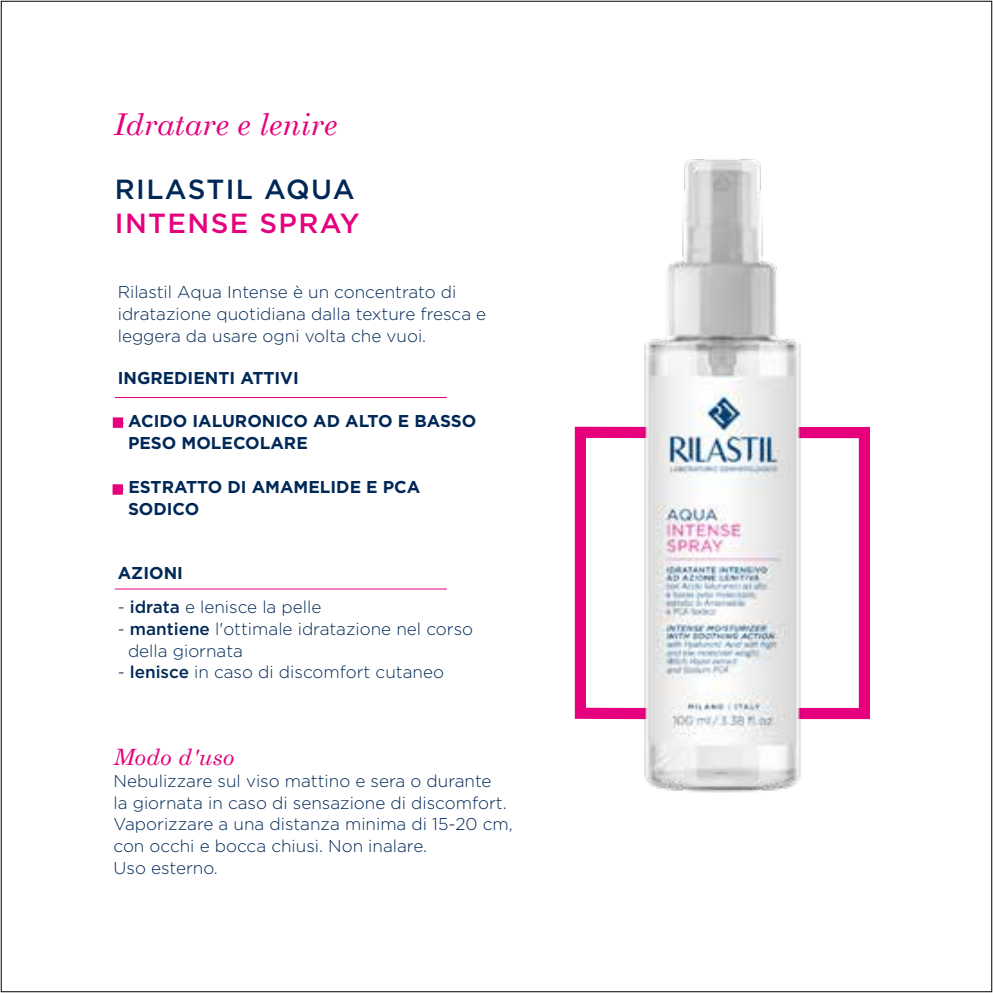
<style>
.page{position:relative;width:993px;height:993px;background:#fff}
.page>*{position:absolute;margin:0;border:0;box-sizing:border-box;transform-origin:0 0}
.t1{font:italic 30px "Century Schoolbook";color:#e6007d}
.t2{font:500 27.75px "Gotham";letter-spacing:.05em;color:#002856}
.t3{font:500 27.75px "Gotham";letter-spacing:.05em;color:#e6007d}
.t4{font:italic 22.5px "Century Schoolbook";letter-spacing:.01em;color:#e6007d}
.t5{font:300 17px/21.8px "Gotham";color:#002856}
.t6{font:700 17px/21.8px "Gotham";color:#002856}
.s1{font-family:"Minion Pro";font-weight:400}
.s2{font-weight:500}
</style>
<div class="page">
<svg style="left:574px;top:426px;width:296px;height:294px"></svg>
<img style="left:630px;top:159px;width:184px;height:634px">
<svg style="left:113px;top:417px;width:10px;height:10px"></svg>
<svg style="left:112px;top:484px;width:11px;height:10px"></svg>
<hr style="left:115px;top:588px;width:331px;height:1px;background:#e6007d">
<hr style="left:115px;top:397px;width:331px;height:1px;background:#e6007d">
<h1 class="t1" style="left:113px;top:106px;width:225px">Idratare e lenire</h1>
<h2 class="t2" style="left:115px;top:171px;width:241px">RILASTIL AQUA</h2>
<h2 class="t3" style="left:115px;top:204px;width:246px">INTENSE SPRAY</h2>
<p class="t5" style="left:118px;top:280px;width:370px">Rilastil Aqua Intense è un concentrato di idratazione quotidiana dalla texture fresca e leggera da usare ogni volta che vuoi.</p>
<p class="t6" style="left:118px;top:367px;width:182px">INGREDIENTI ATTIVI</p>
<p class="t6" style="left:128px;top:410px;width:350px;text-indent:-10px"><span class="s1">•</span> ACIDO IALURONICO AD ALTO E BASSO<br>PESO MOLECOLARE</p>
<p class="t6" style="left:128px;top:475px;width:294px;text-indent:-10px"><span class="s1">•</span> ESTRATTO DI AMAMELIDE E PCA<br>SODICO</p>
<p class="t6" style="left:118px;top:561px;width:67px">AZIONI</p>
<p class="t5" style="left:118px;top:595px;width:205px">- <span class="s2">idrata</span> e lenisce la pelle</p>
<p class="t5" style="left:128px;top:617px;width:346px;text-indent:-10px">- <span class="s2">mantiene</span> l'ottimale idratazione nel corso della giornata</p>
<p class="t5" style="left:118px;top:660px;width:327px">- <span class="s2">lenisce</span> in caso di discomfort cutaneo</p>
<h3 class="t4" style="left:113px;top:742px;width:122px">Modo d'uso</h3>
<p class="t5" style="left:113px;top:769px;width:400px">Nebulizzare sul viso mattino e sera o durante<br>la giornata in caso di sensazione di discomfort.<br>Vaporizzare a una distanza minima di 15-20 cm, con occhi e bocca chiusi. Non inalare.<br>Uso esterno.</p>
</div>
